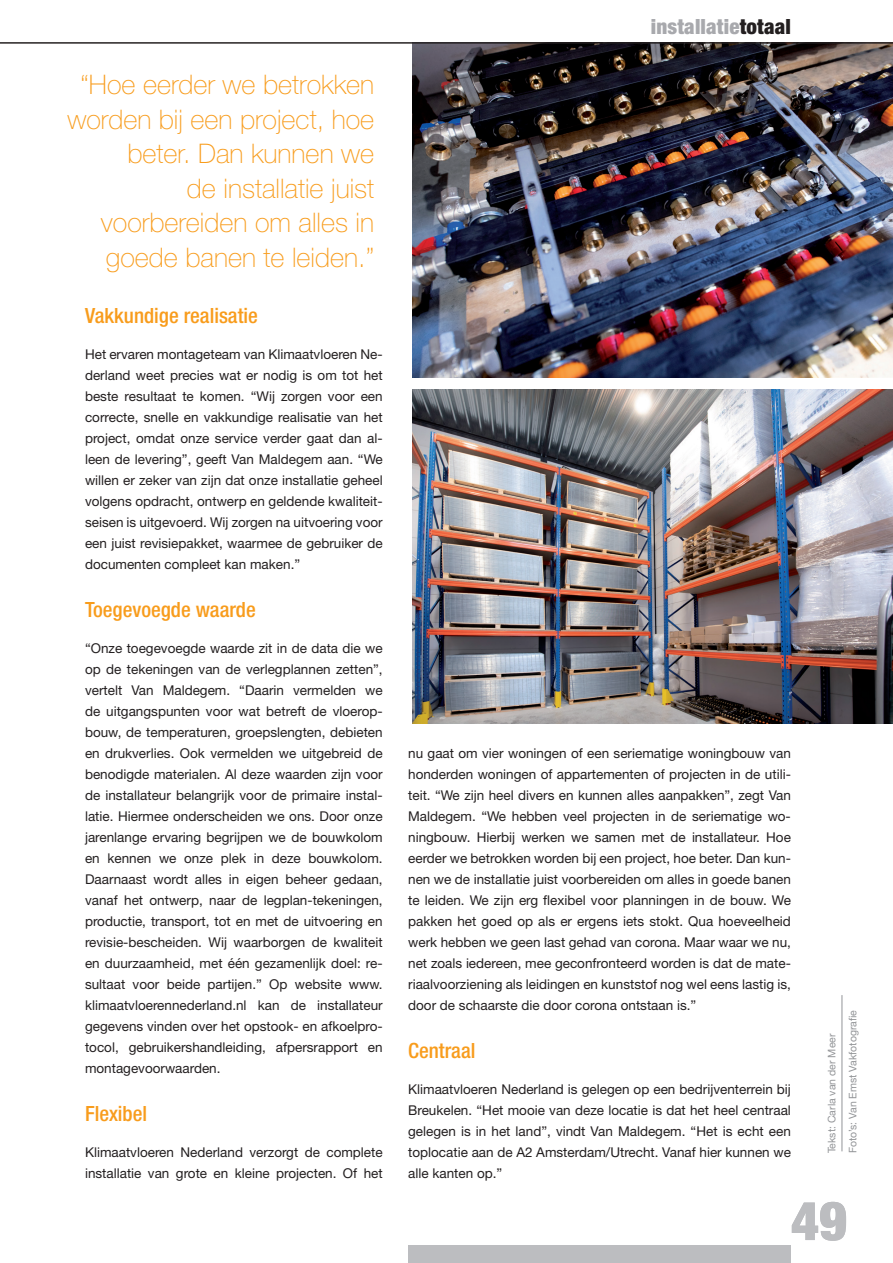
<style>
.page{position:relative;width:893px;height:1263px;background:#fff}
.page>*{position:absolute;margin:0;border:0;box-sizing:border-box;transform-origin:0 0}
.t1{font:900 condensed 54px "Helvetica Neue";color:#bcbdc0}
.t2{font:100 27px/34.5px "Helvetica Neue";color:#f89c1c;text-align:right}
.t3{font:500 condensed 21px "Helvetica Neue";color:#f89c1c}
.t4{font:900 condensed 21px "Helvetica Neue";letter-spacing:.01em;color:#a8a9ad}
.t5{font:13.5px/21px "Helvetica Neue";color:#231f20;text-align:justify}
.t6{font:10.5px/21px "Helvetica Neue";color:#939598}
.s1{color:#231f20}
</style>
<div class="page">
<img style="left:412px;top:44px;width:481px;height:333px">
<div style="left:408px;top:1246px;width:383px;height:17px;background:#bcbdc0"></div>
<hr style="left:0;top:43px;width:893px;height:1px;background:#231f20">
<hr style="left:842px;top:995px;width:1px;height:156px;background:#939598">
<img style="left:412px;top:389px;width:481px;height:335px">
<h2 class="t2" style="left:67px;top:67px;width:308px">“Hoe eerder we betrokken worden bij een project, hoe beter. Dan kunnen we<br>de installatie juist voorbereiden om alles in goede banen te leiden.”</h2>
<h3 class="t3" style="left:85px;top:303px;width:174px">Vakkundige realisatie</h3>
<p class="t5" style="left:85px;top:344px;width:299px">Het ervaren montageteam van Klimaatvloeren Ne&shy;derland weet precies wat er nodig is om tot het beste resultaat te komen. “Wij zorgen voor een correcte, snelle en vakkundige realisatie van het project, omdat onze service verder gaat dan al&shy;leen de levering”, geeft Van Maldegem aan. “We willen er zeker van zijn dat onze installatie geheel volgens opdracht, ontwerp en geldende kwaliteit&shy;seisen is uitgevoerd. Wij zorgen na uitvoering voor een juist revisiepakket, waarmee de gebruiker de documenten compleet kan maken.”</p>
<h3 class="t3" style="left:85px;top:597px;width:172px">Toegevoegde waarde</h3>
<p class="t5" style="left:85px;top:638px;width:299px">“Onze toegevoegde waarde zit in de data die we op de tekeningen van de verlegplannen zetten”, vertelt Van Maldegem. “Daarin vermelden we de uitgangspunten voor wat betreft de vloerop&shy;bouw, de temperaturen, groepslengten, debieten en drukverlies. Ook vermelden we uitgebreid de benodigde materialen. Al deze waarden zijn voor de installateur belangrijk voor de primaire instal&shy;latie. Hiermee onderscheiden we ons. Door onze jarenlange ervaring begrijpen we de bouwkolom en kennen we onze plek in deze bouwkolom.<br>Daarnaast wordt alles in eigen beheer gedaan, vanaf het ontwerp, naar de legplan-tekeningen, productie, transport, tot en met de uitvoering en revisie-bescheiden. Wij waarborgen de kwaliteit en duurzaamheid, met één gezamenlijk doel: re&shy;sultaat voor beide partijen.” Op website www. klimaatvloerennederland.nl kan de installateur gegevens vinden over het opstook- en afkoelpro&shy;tocol, gebruikershandleiding, afpersrapport en montagevoorwaarden.</p>
<h3 class="t3" style="left:85px;top:1101px;width:64px">Flexibel</h3>
<p class="t5" style="left:85px;top:1142px;width:299px">Klimaatvloeren Nederland verzorgt de complete installatie van grote en kleine projecten. Of het</p>
<h3 class="t4" style="left:651px;top:14px;width:142px">installatie<span class="s1">totaal</span></h3>
<p class="t5" style="left:408px;top:743px;width:384px">nu gaat om vier woningen of een seriematige woningbouw van honderden woningen of appartementen of projecten in de utili&shy;teit. “We zijn heel divers en kunnen alles aanpakken”, zegt Van Maldegem. “We hebben veel projecten in de seriematige wo&shy;ningbouw. Hierbij werken we samen met de installateur. Hoe eerder we betrokken worden bij een project, hoe beter. Dan kun&shy;nen we de installatie juist voorbereiden om alles in goede banen te leiden. We zijn erg flexibel voor planningen in de bouw. We pakken het goed op als er ergens iets stokt. Qua hoeveelheid werk hebben we geen last gehad van corona. Maar waar we nu, net zoals iedereen, mee geconfronteerd worden is dat de mate&shy;riaalvoorziening als leidingen en kunststof nog wel eens lastig is, door de schaarste die door corona ontstaan is.”</p>
<h3 class="t3" style="left:408px;top:1038px;width:69px">Centraal</h3>
<p class="t5" style="left:408px;top:1079px;width:384px">Klimaatvloeren Nederland is gelegen op een bedrijventerrein bij Breukelen. “Het mooie van deze locatie is dat het heel centraal gelegen is in het land”, vindt Van Maldegem. “Het is echt een toplocatie aan de A2 Amsterdam/Utrecht. Vanaf hier kunnen we alle kanten op.”</p>
<p class="t6" style="left:821px;top:1153px;width:145px;rotate:-90deg">Tekst: Carla van der Meer<br>Foto’s: Van Emst Vakfotografie</p>
<h1 class="t1" style="left:791px;top:1187px;width:58px">49</h1>
</div>
